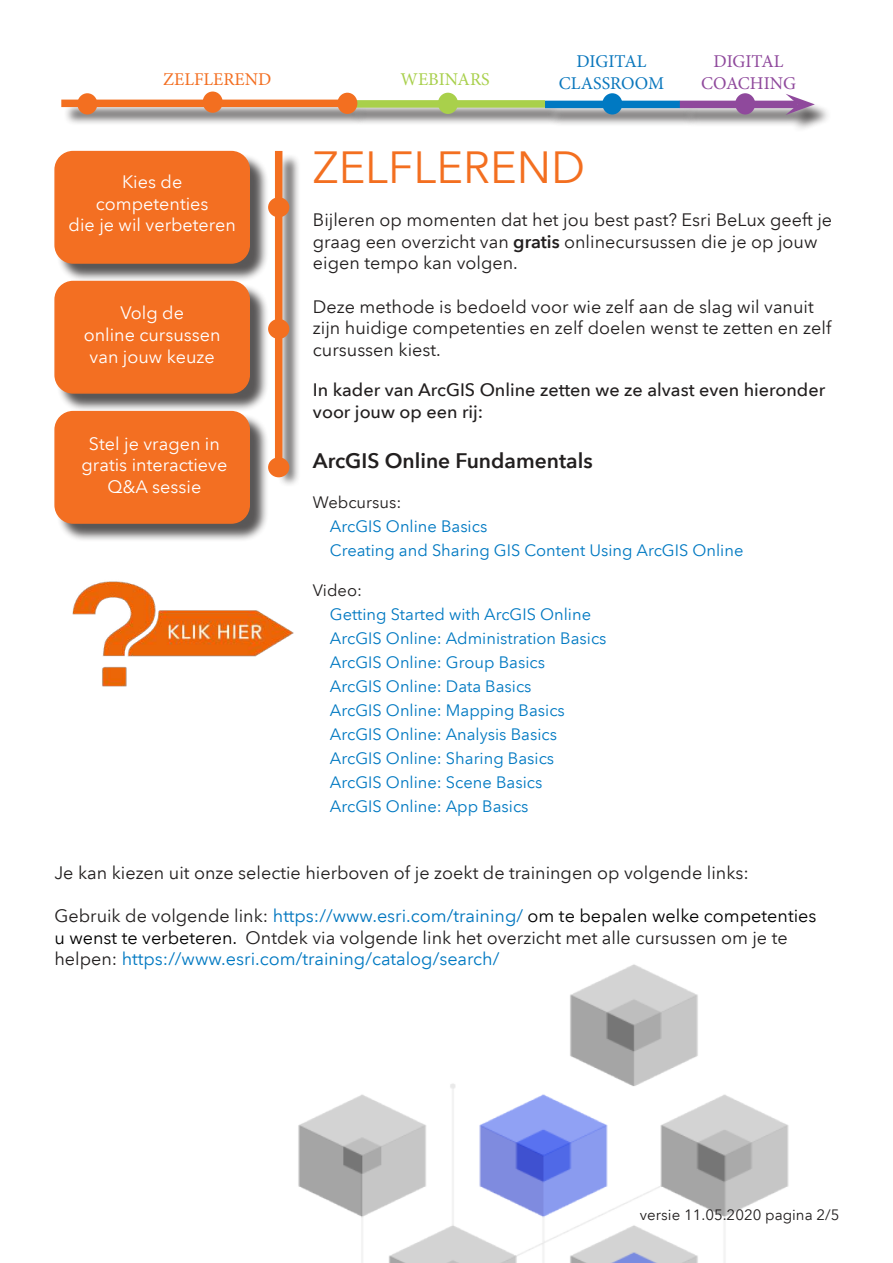
<style>
.page{position:relative;width:893px;height:1263px;background:#fff}
.page>*{position:absolute;margin:0;border:0;box-sizing:border-box;transform-origin:0 0}
.t1{font:45px "Avenir Next LT Pro";color:#f36f20}
.t2{font:600 21px "Avenir Next LT Pro";color:#221f1f}
.t3{font:18px/21.6px "Avenir Next LT Pro";color:#221f1f}
.t4{font:18px/21.6px "Avenir Next LT Pro";color:#fff;text-align:center}
.t5{font:500 18px/21.6px "Avenir Next LT Pro";color:#221f1f}
.t6{font:18px/21.6px "Minion Pro";color:#0a77bd;text-align:center}
.t7{font:18px/21.6px "Minion Pro";color:#8f499c;text-align:center}
.t8{font:18px "Minion Pro";color:#f36f22}
.t9{font:18px "Minion Pro";color:#a9d04d}
.t10{font:16.5px/24px "Avenir Next LT Pro";color:#0079c2}
.t11{font:16.5px "Avenir Next LT Pro";color:#221f1f}
.t12{font:15px "Avenir Next LT Pro";color:#221f1f}
.s1{font-weight:600}
.s2{color:#0076bf}
.s3{color:#000}
.s4{color:#0079c2}
</style>
<div class="page">
<div style="left:57px;top:153px;width:212px;height:129px;background:#221f1f;opacity:.75"></div>
<div style="left:55px;top:152px;width:194px;height:111px;background:#f36f22;border-radius:18px"></div>
<div style="left:54px;top:151px;width:196px;height:113px;border:2px solid #f36f22;border-radius:18px"></div>
<div style="left:57px;top:283px;width:212px;height:129px;background:#221f1f;opacity:.75"></div>
<div style="left:55px;top:281px;width:194px;height:112px;background:#f36f22;border-radius:18px"></div>
<div style="left:54px;top:281px;width:196px;height:113px;border:2px solid #f36f22;border-radius:18px"></div>
<div style="left:57px;top:413px;width:212px;height:129px;background:#221f1f;opacity:.75"></div>
<div style="left:55px;top:412px;width:194px;height:111px;background:#f36f22;border-radius:18px"></div>
<div style="left:54px;top:411px;width:196px;height:113px;border:2px solid #f36f22;border-radius:18px"></div>
<div style="left:277px;top:153px;width:24px;height:334px;background:#221f1f;opacity:.75"></div>
<div style="left:275px;top:151px;width:7px;height:318px;background:#f36f20"></div>
<div style="left:268px;top:457px;width:21px;height:20px;background:#f36f20;border-radius:50%"></div>
<div style="left:268px;top:319px;width:21px;height:20px;background:#f36f20;border-radius:50%"></div>
<div style="left:268px;top:197px;width:21px;height:20px;background:#f36f20;border-radius:50%"></div>
<div style="left:64px;top:102px;width:304px;height:24px;background:#221f1f;opacity:.75"></div>
<div style="left:61px;top:100px;width:288px;height:7px;background:#f36f20"></div>
<div style="left:350px;top:102px;width:214px;height:24px;background:#221f1f;opacity:.75"></div>
<div style="left:348px;top:100px;width:197px;height:8px;background:#a9d04b"></div>
<div style="left:547px;top:103px;width:151px;height:24px;background:#221f1f;opacity:.75"></div>
<div style="left:545px;top:101px;width:135px;height:7px;background:#0079c2"></div>
<div style="left:682px;top:97px;width:150px;height:36px;background:#221f1f;opacity:.75"></div>
<div style="left:680px;top:101px;width:118px;height:7px;background:#8f499c"></div>
<svg style="left:786px;top:94px;width:29px;height:21px"></svg>
<div style="left:735px;top:93px;width:20px;height:22px;background:#8f499c;border-radius:50%"></div>
<div style="left:602px;top:93px;width:20px;height:22px;background:#0079c2;border-radius:50%"></div>
<div style="left:438px;top:93px;width:20px;height:21px;background:#a9d04b;border-radius:50%"></div>
<div style="left:337px;top:93px;width:20px;height:21px;background:#f36f20;border-radius:50%"></div>
<div style="left:203px;top:92px;width:20px;height:21px;background:#f36f20;border-radius:50%"></div>
<div style="left:77px;top:93px;width:20px;height:22px;background:#f36f20;border-radius:50%"></div>
<img style="left:72px;top:581px;width:222px;height:106px">
<img style="left:298px;top:964px;width:491px;height:299px">
<p class="t8" style="left:163px;top:68px;width:110px">ZELFLEREND</p>
<p class="t9" style="left:401px;top:68px;width:91px">WEBINARS</p>
<p class="t6" style="left:559px;top:50px;width:107px">DIGITAL<br>CLASSROOM</p>
<p class="t7" style="left:701px;top:50px;width:96px">DIGITAL<br>COACHING</p>
<p class="t4" style="left:69px;top:172px;width:169px">Kies de competenties<br>die je wil verbeteren</p>
<p class="t4" style="left:84px;top:304px;width:138px">Volg de<br>online cursussen van jouw keuze</p>
<p class="t4" style="left:82px;top:434px;width:147px">Stel je vragen in gratis interactieve<br>Q&amp;A sessie</p>
<h1 class="t1" style="left:313px;top:148px;width:274px">ZELFLEREND</h1>
<p class="t3" style="left:313px;top:211px;width:521px">Bijleren op momenten dat het jou best past? Esri BeLux geeft je graag een overzicht van <span class="s1">gratis</span> onlinecursussen die je op jouw eigen tempo kan volgen.</p>
<p class="t3" style="left:313px;top:297px;width:520px">Deze methode is bedoeld voor wie zelf aan de slag wil vanuit zijn huidige competenties en zelf doelen wenst te zetten en zelf cursussen kiest.</p>
<p class="t5" style="left:313px;top:381px;width:514px">In kader van ArcGIS Online zetten we ze alvast even hieronder voor jouw op een rij:</p>
<p class="t2" style="left:313px;top:452px;width:281px">ArcGIS Online Fundamentals</p>
<p class="t11" style="left:313px;top:495px;width:90px">Webcursus:</p>
<p class="t10" style="left:330px;top:516px;width:415px">ArcGIS Online Basics<br>Creating and Sharing GIS Content Using ArcGIS Online</p>
<p class="t11" style="left:313px;top:583px;width:51px">Video:</p>
<p class="t10" style="left:330px;top:603px;width:278px">Getting Started with ArcGIS Online<br>ArcGIS Online: Administration Basics<br>ArcGIS Online: Group Basics<br>ArcGIS Online: Data Basics<br>ArcGIS Online: Mapping Basics<br>ArcGIS Online: Analysis Basics<br>ArcGIS Online: Sharing Basics<br>ArcGIS Online: Scene Basics<br>ArcGIS Online: App Basics</p>
<p class="t3" style="left:54px;top:863px;width:696px">Je kan kiezen uit onze selectie hierboven of je zoekt de trainingen op volgende links:</p>
<p class="t3" style="left:54px;top:906px;width:764px">Gebruik de volgende link: <span class="s2">https://www.esri.com/training/</span> <span class="s3">om te bepalen welke competenties u wenst te verbeteren.</span> Ontdek via volgende link het overzicht met alle cursussen om je te helpen: <span class="s4">https://www.esri.com/training/catalog/search/</span></p>
<p class="t12" style="left:640px;top:1209px;width:201px">versie 11.05.2020 pagina 2/5</p>
</div>
